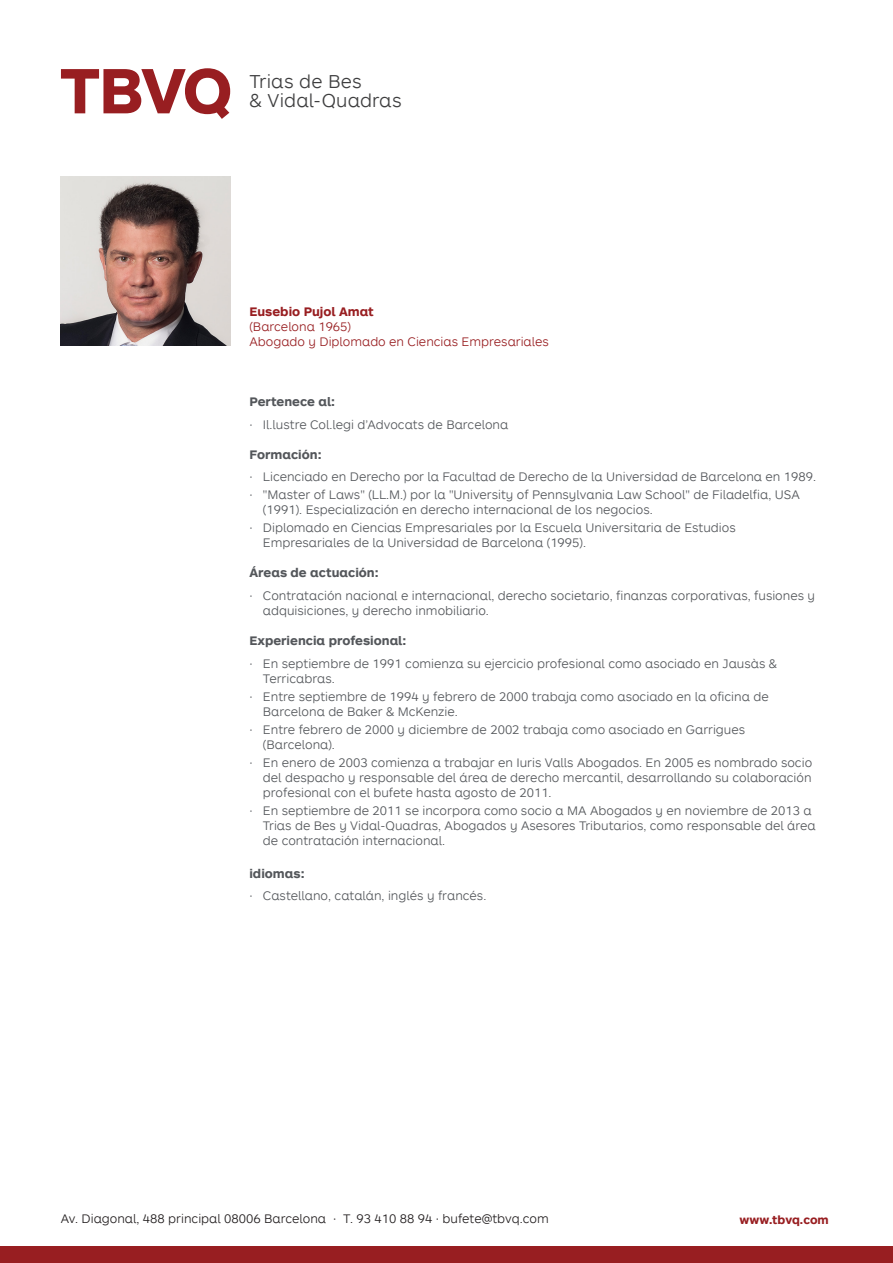
<style>
.page{position:relative;width:893px;height:1263px;background:#fff}
.page>*{position:absolute;margin:0;border:0;box-sizing:border-box;transform-origin:0 0}
.t1{font:300 19.2px/19.8px "ARS Maquette Pro";letter-spacing:.005em;color:#3e3e3f}
.t2{font:300 12.75px/15px "ARS Maquette Pro";color:#53565a}
.t3{font:700 12.75px "ARS Maquette Pro";color:#53565a}
.t4{font:300 12.75px "ARS Maquette Pro";color:#231f20}
.t5{font:300 12.75px/15px "ARS Maquette Pro";color:#981e21}
.t6{font:700 12.75px "ARS Maquette Pro";color:#981e21}
.t7{font:700 12px "ARS Maquette Pro";color:#981e21}
</style>
<div class="page">
<img style="left:61px;top:176px;width:169px;height:169px">
<div style="left:0;top:1246px;width:893px;height:17px;background:#981e21"></div>
<svg style="left:61px;top:68px;width:169px;height:51px"></svg>
<h1 class="t1" style="left:249px;top:71px;width:154px">Trias de Bes<br>&amp; Vidal-Quadras</h1>
<p class="t6" style="left:249px;top:305px;width:126px">Eusebio Pujol Amat</p>
<p class="t5" style="left:249px;top:320px;width:301px">(Barcelona 1965)<br>Abogado y Diplomado en Ciencias Empresariales</p>
<p class="t3" style="left:249px;top:395px;width:87px">Pertenece al:</p>
<p class="t2" style="left:249px;top:417px;width:260px">· Il.lustre Col.legi d’Advocats de Barcelona</p>
<p class="t3" style="left:249px;top:448px;width:74px">Formación:</p>
<p class="t2" style="left:249px;top:468px;width:568px;line-height:18px">· Licenciado en Derecho por la Facultad de Derecho de la Universidad de Barcelona en 1989. · "Master of Laws" (LL.M.) por la "University of Pennsylvania Law School" de Filadelfia, USA</p>
<p class="t2" style="left:249px;top:501px;width:488px;line-height:18px;text-indent:14px">(1991). Especialización en derecho internacional de los negocios.<br>· Diplomado en Ciencias Empresariales por la Escuela Universitaria de Estudios</p>
<p class="t2" style="left:263px;top:536px;width:325px">Empresariales de la Universidad de Barcelona (1995).</p>
<p class="t3" style="left:249px;top:566px;width:131px">Áreas de actuación:</p>
<p class="t2" style="left:263px;top:588px;width:554px;text-indent:-14px">· Contratación nacional e internacional, derecho societario, finanzas corporativas, fusiones y adquisiciones, y derecho inmobiliario.</p>
<p class="t3" style="left:249px;top:634px;width:158px">Experiencia profesional:</p>
<p class="t2" style="left:263px;top:656px;width:516px;text-indent:-14px">· En septiembre de 1991 comienza su ejercicio profesional como asociado en Jausàs &amp;<br>Terricabras.</p>
<p class="t2" style="left:263px;top:689px;width:507px;text-indent:-14px">· Entre septiembre de 1994 y febrero de 2000 trabaja como asociado en la oficina de<br>Barcelona de Baker &amp; McKenzie.</p>
<p class="t2" style="left:263px;top:722px;width:484px;text-indent:-14px">· Entre febrero de 2000 y diciembre de 2002 trabaja como asociado en Garrigues (Barcelona).</p>
<p class="t2" style="left:263px;top:755px;width:551px;text-align:justify;text-indent:-14px">· En enero de 2003 comienza a trabajar en Iuris Valls Abogados. En 2005 es nombrado socio del despacho y responsable del área de derecho mercantil, desarrollando su colaboración profesional con el bufete hasta agosto de 2011.</p>
<p class="t2" style="left:263px;top:803px;width:554px;text-indent:-14px">· En septiembre de 2011 se incorpora como socio a MA Abogados y en noviembre de 2013 a<br>Trias de Bes y Vidal-Quadras, Abogados y Asesores Tributarios, como responsable del área de contratación internacional.</p>
<p class="t3" style="left:249px;top:866px;width:57px">idiomas:</p>
<p class="t2" style="left:249px;top:888px;width:238px">· Castellano, catalán, inglés y francés.</p>
<p class="t4" style="left:61px;top:1212px;width:489px">Av. Diagonal, 488 principal 08006 Barcelona · T. 93 410 88 94 · bufete@tbvq.com</p>
<p class="t7" style="left:739px;top:1213px;width:91px">www.tbvq.com</p>
</div>
